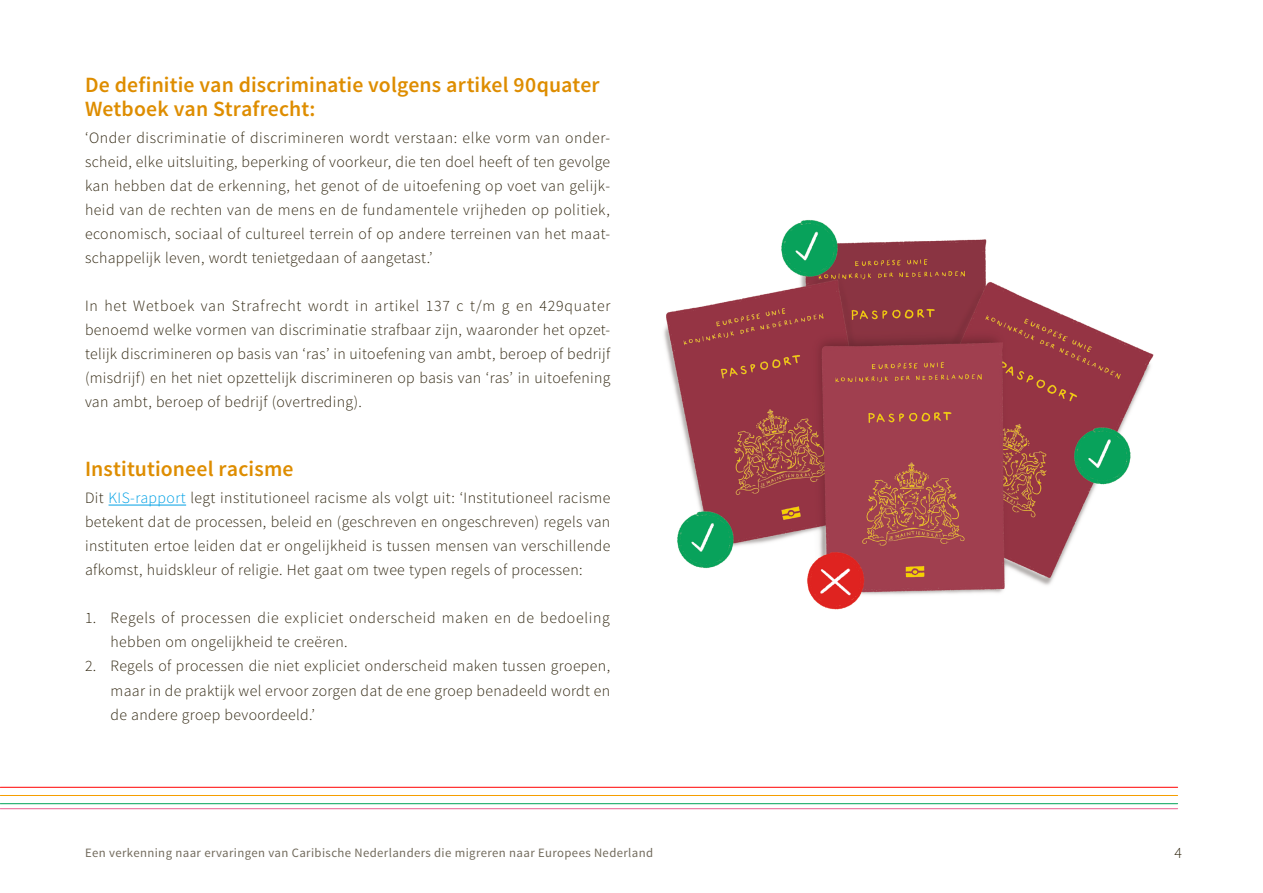
<style>
.page{position:relative;width:1263px;height:893px;background:#fff}
.page>*{position:absolute;margin:0;border:0;box-sizing:border-box;transform-origin:0 0}
._2e_verdeling{font:600 21.75px/24px "Source Sans Pro";letter-spacing:.005em;color:#de8d00}
.Brood{font:300 15.75px/24px "Source Sans Pro";letter-spacing:.02em;color:#312711;text-align:justify}
.Brood-2{font:300 15.75px/24px "Source Sans Pro";letter-spacing:.045em;color:#312711}
.t1{font:12.75px "Source Sans Pro";letter-spacing:.03em;color:#726b5d}
.s1{color:#00a1e5}
</style>
<div class="page">
<hr style="left:109px;top:505px;width:77px;height:1px;background:#00a1e5">
<img style="left:664px;top:220px;width:490px;height:390px">
<hr style="left:0;top:803px;width:1177px;height:1px;background:#00a258">
<hr style="left:0;top:795px;width:1177px;height:1px;background:#f69e00">
<hr style="left:0;top:787px;width:1177px;height:1px;background:#f00">
<hr style="left:0;top:808px;width:1177px;height:1px;background:#ec5e8f">
<p class="_2e_verdeling" style="left:85px;top:74px;width:516px">De definitie van discriminatie volgens artikel 90quater<br>Wetboek van Strafrecht:</p>
<p class="Brood" style="left:85px;top:126px;width:527px">‘Onder discriminatie of discrimineren wordt verstaan: elke vorm van onder&shy;scheid, elke uitsluiting, beperking of voorkeur, die ten doel heeft of ten gevolge kan hebben dat de erkenning, het genot of de uitoefening op voet van gelijk&shy;heid van de rechten van de mens en de fundamentele vrijheden op politiek, economisch, sociaal of cultureel terrein of op andere terreinen van het maat&shy;schappelijk leven, wordt tenietgedaan of aangetast.’</p>
<p class="Brood" style="left:85px;top:294px;width:527px">In het Wetboek van Strafrecht wordt in artikel 137 c t/m g en 429quater benoemd welke vormen van discriminatie strafbaar zijn, waaronder het opzet&shy;telijk discrimineren op basis van ‘ras’ in uitoefening van ambt, beroep of bedrijf (misdrijf) en het niet opzettelijk discrimineren op basis van ‘ras’ in uitoefening van ambt, beroep of bedrijf (overtreding).</p>
<p class="_2e_verdeling" style="left:85px;top:458px;width:210px">Institutioneel racisme</p>
<p class="Brood" style="left:85px;top:486px;width:527px">Dit <span class="s1">KIS-rapport</span> legt institutioneel racisme als volgt uit: ‘Institutioneel racisme betekent dat de processen, beleid en (geschreven en ongeschreven) regels van instituten ertoe leiden dat er ongelijkheid is tussen mensen van verschillende afkomst, huidskleur of religie. Het gaat om twee typen regels of processen:</p>
<p class="Brood-2" style="left:111px;top:606px;width:501px;text-indent:-26px">1. Regels of processen die expliciet onderscheid maken en de bedoeling hebben om ongelijkheid te creëren.</p>
<p class="Brood" style="left:111px;top:654px;width:501px;text-indent:-26px">2. Regels of processen die niet expliciet onderscheid maken tussen groepen, maar in de praktijk wel ervoor zorgen dat de ene groep benadeeld wordt en de andere groep bevoordeeld.’</p>
<p class="t1" style="left:85px;top:845px;width:570px">Een verkenning naar ervaringen van Caribische Nederlanders die migreren naar Europees Nederland</p>
<p class="Brood" style="left:1175px;top:840px;width:9px">4</p>
</div>
